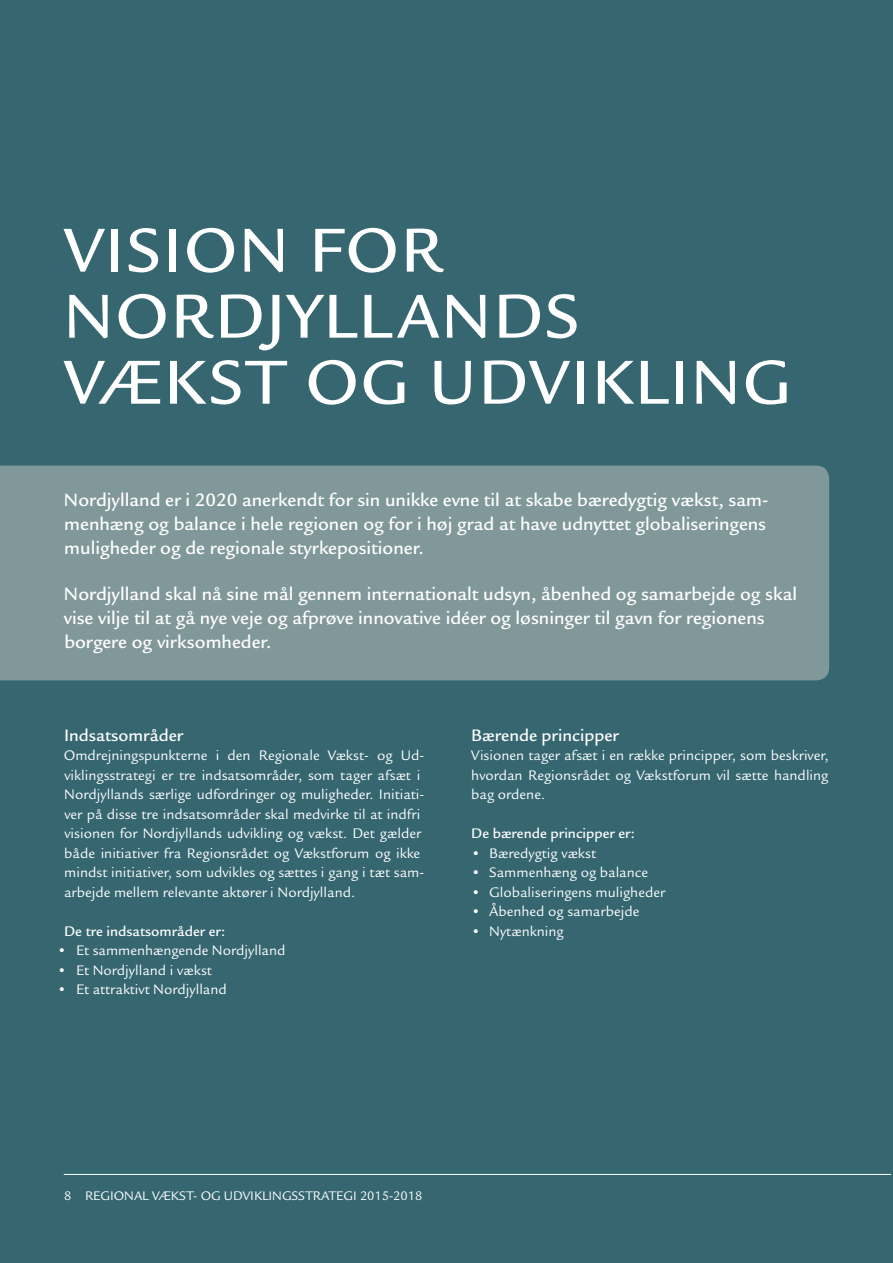
<style>
.page{position:relative;width:893px;height:1263px;background:#366771}
.page>*{position:absolute;margin:0;border:0;box-sizing:border-box;transform-origin:0 0}
._1_-_Overskrift_-_hv{font:500 67.5px "Legacy Sans ITC Std";letter-spacing:.03em;color:#fff}
._7_-_Boks_tekst_-_hv{font:500 19.5px/24px "Legacy Sans ITC Std";color:#fff;text-align:justify}
._3_-_mellemrubrik_HV{font:500 18px "Legacy Sans ITC Std";color:#fff}
._4_-_Brødtekst_-_hvi{font:15px/19.5px "Legacy Sans ITC Std";color:#fff}
._4_-_Brødtekst_-_hvi-2{font:500 15px "Legacy Sans ITC Std";color:#fff}
._4_-_Brødtekst_-_sor{font:13.5px "Legacy Sans ITC Std";color:#fff}
.Pagina_Venstreside{font:13.5px "Legacy Sans ITC Std";color:#fff}
</style>
<div class="page">
<div style="left:0;top:466px;width:829px;height:214px;background:#81989a"></div>
<hr style="left:64px;top:1174px;width:827px;height:1px;background:#fff">
<p class="_1_-_Overskrift_-_hv" style="left:64px;top:212px;width:381px">VISION FOR</p>
<p class="_1_-_Overskrift_-_hv" style="left:64px;top:278px;width:517px">NORDJYLLANDS</p>
<p class="_1_-_Overskrift_-_hv" style="left:64px;top:344px;width:728px">VÆKST OG UDVIKLING</p>
<p class="_7_-_Boks_tekst_-_hv" style="left:64px;top:488px;width:706px">Nordjylland er i 2020 anerkendt for sin unikke evne til at skabe bæredygtig vækst, sam&shy;menhæng og balance i hele regionen og for i høj grad at have udnyttet globaliseringens muligheder og de regionale styrkepositioner.</p>
<p class="_7_-_Boks_tekst_-_hv" style="left:64px;top:582px;width:735px;text-align:left">Nordjylland skal nå sine mål gennem internationalt udsyn, åbenhed og samarbejde og skal vise vilje til at gå nye veje og afprøve innovative idéer og løsninger til gavn for regionens borgere og virksomheder.</p>
<p class="_3_-_mellemrubrik_HV" style="left:64px;top:725px;width:121px">Indsatsområder</p>
<p class="_4_-_Brødtekst_-_hvi" style="left:64px;top:746px;width:362px">Omdrejningspunkterne i den Regionale Vækst- og Ud&shy;viklingsstrategi er tre indsatsområder, som tager afsæt i Nordjyllands særlige udfordringer og muligheder. Initiati&shy;ver på disse tre indsatsområder skal medvirke til at indfri visionen for Nordjyllands udvikling og vækst. Det gælder både initiativer fra Regionsrådet og Vækstforum og ikke mindst initiativer, som udvikles og sættes i gang i tæt sam&shy;arbejde mellem relevante aktører i Nordjylland.</p>
<p class="_4_-_Brødtekst_-_hvi-2" style="left:64px;top:922px;width:162px">De tre indsatsområder er:</p>
<p class="_4_-_Brødtekst_-_hvi" style="left:57px;top:941px;width:230px">• Et sammenhængende Nordjylland</p>
<p class="_4_-_Brødtekst_-_hvi" style="left:57px;top:960px;width:156px">• Et Nordjylland i vækst</p>
<p class="_4_-_Brødtekst_-_hvi" style="left:57px;top:980px;width:171px">• Et attraktivt Nordjylland</p>
<p class="_3_-_mellemrubrik_HV" style="left:471px;top:725px;width:149px">Bærende principper</p>
<p class="_4_-_Brødtekst_-_hvi" style="left:471px;top:746px;width:359px;text-align:justify">Visionen tager afsæt i en række principper, som beskriver, hvordan Regionsrådet og Vækstforum vil sætte handling bag ordene.</p>
<p class="_4_-_Brødtekst_-_hvi-2" style="left:471px;top:825px;width:165px">De bærende principper er:</p>
<p class="_4_-_Brødtekst_-_hvi" style="left:471px;top:843px;width:126px">• Bæredygtig vækst</p>
<p class="_4_-_Brødtekst_-_hvi" style="left:471px;top:863px;width:178px">• Sammenhæng og balance</p>
<p class="_4_-_Brødtekst_-_hvi" style="left:471px;top:882px;width:195px">• Globaliseringens muligheder</p>
<p class="_4_-_Brødtekst_-_hvi" style="left:471px;top:902px;width:170px">• Åbenhed og samarbejde</p>
<p class="_4_-_Brødtekst_-_hvi" style="left:471px;top:921px;width:94px">• Nytænkning</p>
<p class="Pagina_Venstreside" style="left:64px;top:1188px;width:9px">8</p>
<p class="_4_-_Brødtekst_-_sor" style="left:85px;top:1188px;width:339px">REGIONAL VÆKST- OG UDVIKLINGSSTRATEGI 2015-2018</p>
</div>
